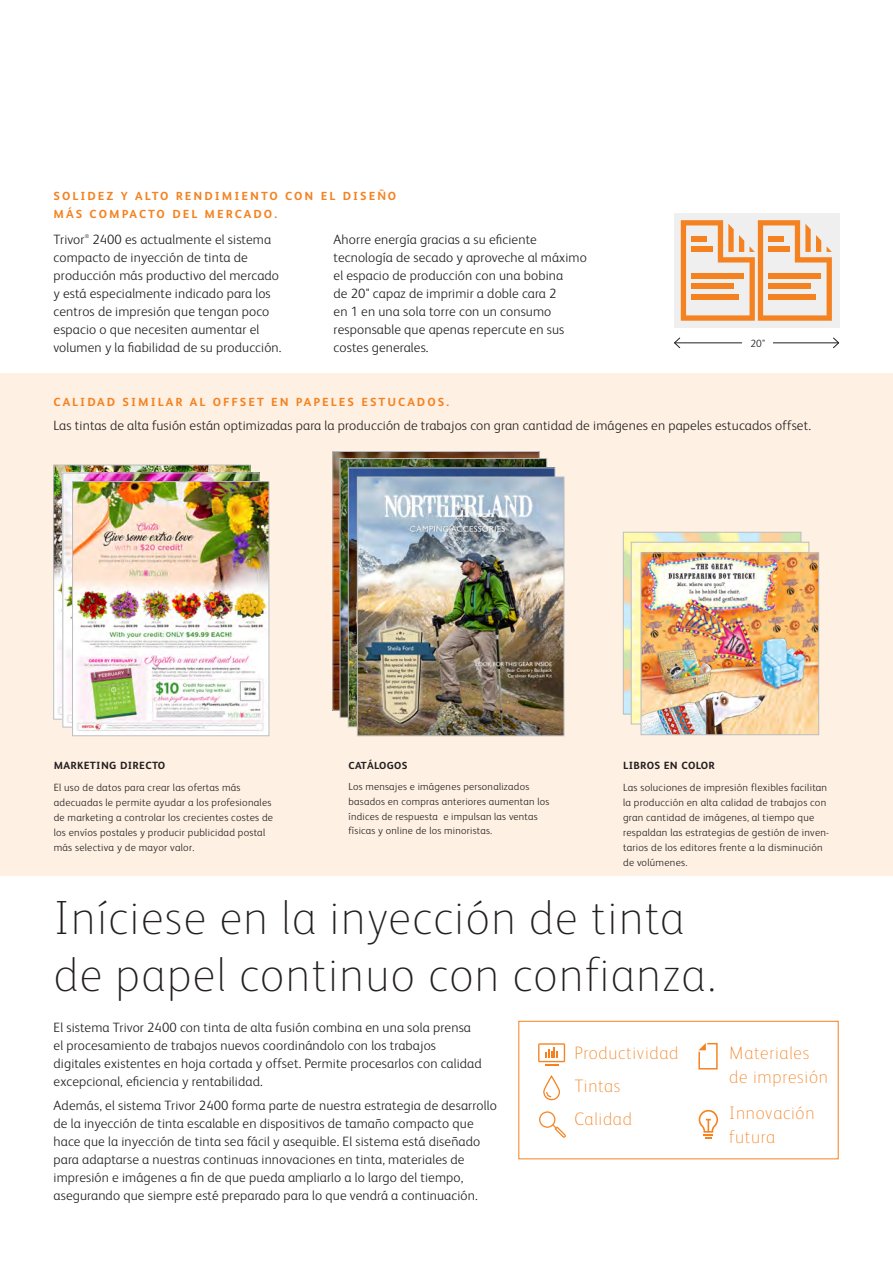
<style>
.page{position:relative;width:893px;height:1263px;background:#fff}
.page>*{position:absolute;margin:0;border:0;box-sizing:border-box;transform-origin:0 0}
.t1{font:100 48px/57px "Xerox Sans";letter-spacing:.03em;color:#231f20}
.t2{font:100 18px/33px "Xerox Sans";letter-spacing:.04em;color:#f58220}
.t3{font:300 13.5px/18px "Xerox Sans";letter-spacing:.01em;color:#231f20}
.t4{font:700 13.5px/18px "Xerox Sans Expert";letter-spacing:.15em;color:#f58220}
.t5{font:700 12px "Xerox Sans Expert";letter-spacing:.025em;color:#231f20}
.t6{font:700 11.7px "Xerox Sans Expert";letter-spacing:.025em;color:#231f20}
.t7{font:300 10.5px/15px "Xerox Sans";letter-spacing:.025em;color:#231f20}
.t8{font:300 10.35px/14.7px "Xerox Sans";letter-spacing:.025em;color:#231f20}
.t9{font:300 5.4px "Xerox Sans";color:#231f20}
.s1{font-family:"Xerox Sans";font-size:12px}
.s2{font-family:"Xerox Sans";font-size:10.5px}
</style>
<div class="page">
<div style="left:674px;top:213px;width:165px;height:114px;background:#efeff0"></div>
<svg style="left:681px;top:220px;width:151px;height:101px"></svg>
<div style="left:691px;top:236px;width:16px;height:5px;background:#f58220"></div>
<div style="left:691px;top:273px;width:53px;height:5px;background:#f58220"></div>
<div style="left:691px;top:284px;width:43px;height:5px;background:#f58220"></div>
<div style="left:691px;top:294px;width:48px;height:6px;background:#f58220"></div>
<div style="left:691px;top:247px;width:21px;height:5px;background:#f58220"></div>
<hr style="left:674px;top:342px;width:165px;height:1px;background:#231f20">
<svg style="left:674px;top:337px;width:7px;height:12px"></svg>
<svg style="left:832px;top:337px;width:8px;height:12px"></svg>
<div style="left:743px;top:338px;width:30px;height:8px;background:#fff"></div>
<div style="left:0;top:373px;width:893px;height:503px;background:#fef0e2"></div>
<img style="left:335px;top:453px;width:202px;height:255px">
<img style="left:342px;top:460px;width:203px;height:255px">
<img style="left:350px;top:470px;width:203px;height:255px">
<img style="left:359px;top:479px;width:203px;height:255px">
<div style="left:357px;top:477px;width:207px;height:259px;border:1px solid #bcbdc0"></div>
<div style="left:518px;top:1021px;width:320px;height:138px;border:1px solid #f58220"></div>
<svg style="left:538px;top:1043px;width:27px;height:22px"></svg>
<svg style="left:543px;top:1075px;width:17px;height:26px"></svg>
<svg style="left:539px;top:1111px;width:27px;height:27px"></svg>
<svg style="left:698px;top:1043px;width:20px;height:26px"></svg>
<svg style="left:699px;top:1110px;width:19px;height:29px"></svg>
<img style="left:625px;top:534px;width:174px;height:178px">
<div style="left:623px;top:532px;width:178px;height:182px;border:1px solid #bcbdc0"></div>
<img style="left:633px;top:544px;width:174px;height:178px">
<div style="left:631px;top:542px;width:178px;height:182px;border:1px solid #bcbdc0"></div>
<img style="left:643px;top:555px;width:174px;height:178px">
<div style="left:641px;top:553px;width:178px;height:182px;border:1px solid #bcbdc0"></div>
<img style="left:55px;top:467px;width:193px;height:250px">
<img style="left:65px;top:475px;width:192px;height:250px">
<img style="left:74px;top:483px;width:193px;height:251px">
<div style="left:72px;top:481px;width:197px;height:255px;border:1px solid #bcbdc0"></div>
<p class="t4" style="left:54px;top:188px;width:344px">SOLIDEZ Y ALTO RENDIMIENTO CON EL DISE<span class="s1">Ñ</span>O<br>M<span class="s1">Á</span>S COMPACTO DEL MERCADO.</p>
<p class="t3" style="left:54px;top:230px;width:33px">Trivor</p>
<p class="t9" style="left:85px;top:233px;width:6px">®</p>
<p class="t3" style="left:54px;top:230px;width:229px;text-indent:39px">2400 es actualmente el sistema compacto de inyección de tinta de producción más productivo del mercado y está especialmente indicado para los centros de impresión que tengan poco espacio o que necesiten aumentar el volumen y la fiabilidad de su producción.</p>
<p class="t3" style="left:334px;top:230px;width:255px">Ahorre energía gracias a su eficiente tecnología de secado y aproveche al máximo el espacio de producción con una bobina<br>de 20" capaz de imprimir a doble cara 2<br>en 1 en una sola torre con un consumo responsable que apenas repercute en sus costes generales.</p>
<p class="t7" style="left:750px;top:336px;width:16px">20"</p>
<p class="t4" style="left:54px;top:394px;width:397px">CALIDAD SIMILAR AL OFFSET EN PAPELES ESTUCADOS.</p>
<p class="t3" style="left:54px;top:416px;width:759px">Las tintas de alta fusión están optimizadas para la producción de trabajos con gran cantidad de imágenes en papeles estucados offset.</p>
<p class="t5" style="left:54px;top:761px;width:113px">MARKETING DIRECTO</p>
<p class="t7" style="left:54px;top:779px;width:221px">El uso de datos para crear las ofertas más adecuadas le permite ayudar a los profesionales de marketing a controlar los crecientes costes de los envíos postales y producir publicidad postal más selectiva y de mayor valor.</p>
<p class="t6" style="left:349px;top:761px;width:60px">CAT<span class="s2">Á</span>LOGOS</p>
<p class="t8" style="left:349px;top:779px;width:202px">Los mensajes e imágenes personalizados basados en compras anteriores aumentan los índices de respuesta e impulsan las ventas físicas y online de los minoristas.</p>
<p class="t5" style="left:623px;top:761px;width:93px">LIBROS EN COLOR</p>
<p class="t7" style="left:623px;top:779px;width:207px">Las soluciones de impresión flexibles facilitan la producción en alta calidad de trabajos con gran cantidad de imágenes, al tiempo que respaldan las estrategias de gestión de inven&shy;tarios de los editores frente a la disminución de volúmenes.</p>
<h1 class="t1" style="left:54px;top:887px;width:664px">Iníciese en la inyección de tinta de papel continuo con confianza.</h1>
<p class="t3" style="left:54px;top:1017px;width:430px">El sistema Trivor 2400 con tinta de alta fusión combina en una sola prensa el procesamiento de trabajos nuevos coordinándolo con los trabajos digitales existentes en hoja cortada y offset. Permite procesarlos con calidad excepcional, eficiencia y rentabilidad.</p>
<p class="t3" style="left:54px;top:1096px;width:445px">Además, el sistema Trivor 2400 forma parte de nuestra estrategia de desarrollo de la inyección de tinta escalable en dispositivos de tamaño compacto que hace que la inyección de tinta sea fácil y asequible. El sistema está diseñado para adaptarse a nuestras continuas innovaciones en tinta, materiales de impresión e imágenes a fin de que pueda ampliarlo a lo largo del tiempo, asegurando que siempre esté preparado para lo que vendrá a continuación.</p>
<h2 class="t2" style="left:574px;top:1035px;width:106px">Productividad<br>Tintas<br>Calidad</h2>
<h2 class="t2" style="left:729px;top:1040px;width:100px;line-height:24px">Materiales de impresión</h2>
<h2 class="t2" style="left:729px;top:1100px;width:87px;line-height:24px">Innovación futura</h2>
</div>
